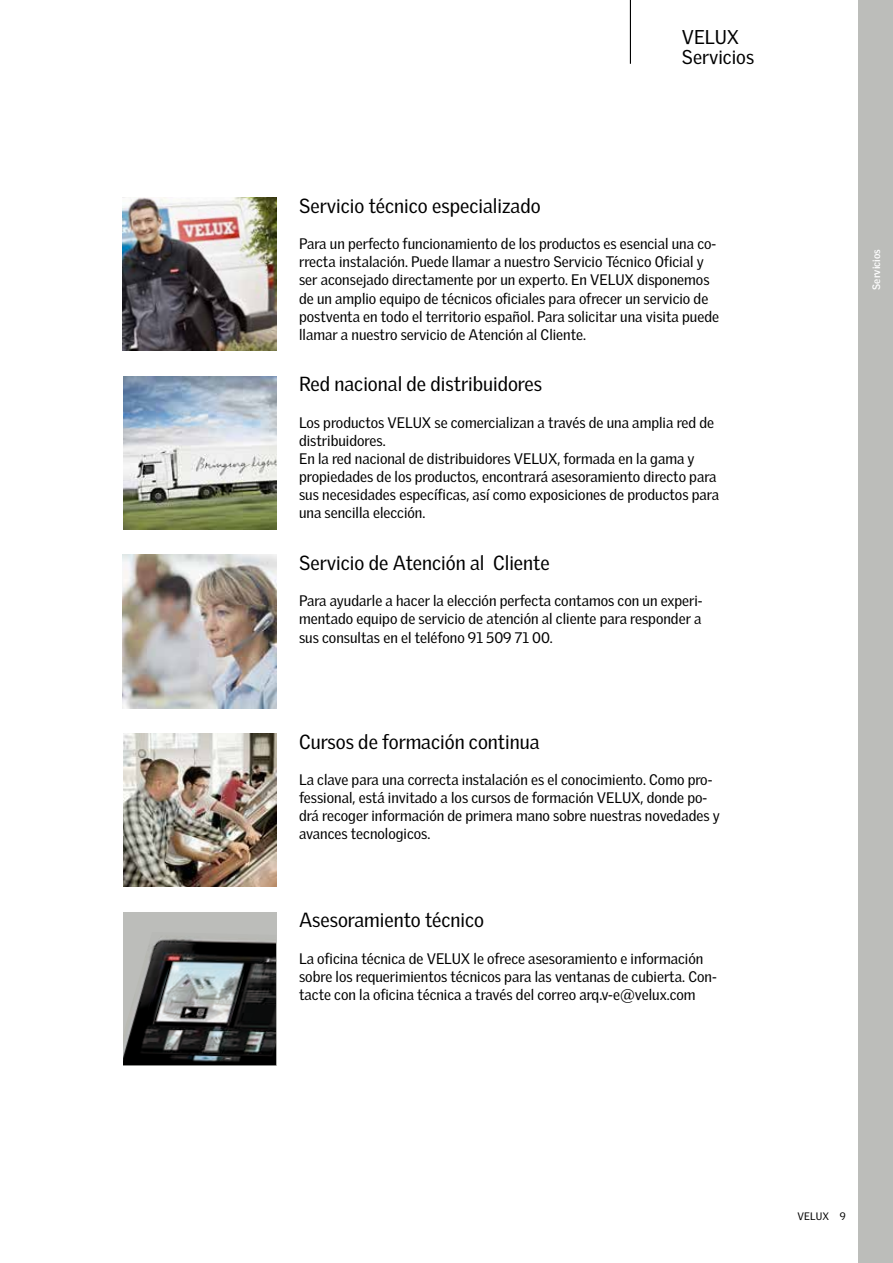
<style>
.page{position:relative;width:893px;height:1263px;background:#fff}
.page>*{position:absolute;margin:0;border:0;box-sizing:border-box;transform-origin:0 0}
.t1{font:19.8px "Velux Gothic";color:#000}
.t2{font:19.35px/19.4px "Velux Gothic";color:#000}
.t3{font:14.85px/18.1px "Velux Gothic";color:#000}
.t4{font:700 10.5px "Velux Gothic";color:#fff}
.t5{font:10.5px "Velux Gothic";color:#000}
</style>
<div class="page">
<img style="left:123px;top:198px;width:153px;height:153px">
<img style="left:123px;top:555px;width:153px;height:153px">
<img style="left:123px;top:733px;width:153px;height:154px">
<div style="left:123px;top:912px;width:153px;height:153px;background:#bcbdba"></div>
<img style="left:123px;top:936px;width:153px;height:129px">
<img style="left:123px;top:376px;width:153px;height:153px">
<hr style="left:630px;top:0;width:1px;height:64px;background:#000">
<div style="left:859px;top:0;width:34px;height:1263px;background:#bcbdba"></div>
<h2 class="t2" style="left:682px;top:27px;width:74px">VELUX<br>Servicios</h2>
<h1 class="t1" style="left:299px;top:194px;width:243px">Servicio técnico especializado</h1>
<p class="t3" style="left:299px;top:234px;width:421px">Para un perfecto funcionamiento de los productos es esencial una co&shy;rrecta instalación. Puede llamar a nuestro Servicio Técnico Oficial y ser aconsejado directamente por un experto. En VELUX disponemos de un amplio equipo de técnicos oficiales para ofrecer un servicio de postventa en todo el territorio español. Para solicitar una visita puede llamar a nuestro servicio de Atención al Cliente.</p>
<h1 class="t1" style="left:299px;top:372px;width:244px">Red nacional de distribuidores</h1>
<p class="t3" style="left:299px;top:413px;width:421px">Los productos VELUX se comercializan a través de una amplia red de distribuidores.<br>En la red nacional de distribuidores VELUX, formada en la gama y propiedades de los productos, encontrará asesoramiento directo para sus necesidades específicas, así como exposiciones de productos para una sencilla elección.</p>
<h1 class="t1" style="left:299px;top:551px;width:252px">Servicio de Atención al Cliente</h1>
<p class="t3" style="left:299px;top:592px;width:405px;text-align:justify">Para ayudarle a hacer la elección perfecta contamos con un experi&shy;mentado equipo de servicio de atención al cliente para responder a sus consultas en el teléfono 91 509 71 00.</p>
<h1 class="t1" style="left:299px;top:730px;width:242px">Cursos de formación continua</h1>
<p class="t3" style="left:299px;top:770px;width:422px">La clave para una correcta instalación es el conocimiento. Como pro&shy;fessional, está invitado a los cursos de formación VELUX, donde po&shy;drá recoger información de primera mano sobre nuestras novedades y avances tecnologicos.</p>
<h1 class="t1" style="left:299px;top:908px;width:187px">Asesoramiento técnico</h1>
<p class="t3" style="left:299px;top:949px;width:419px">La oficina técnica de VELUX le ofrece asesoramiento e información sobre los requerimientos técnicos para las ventanas de cubierta. Con&shy;tacte con la oficina técnica a través del correo arq.v-e@velux.com</p>
<p class="t4" style="left:870px;top:290px;width:42px;rotate:-90deg">Servicios</p>
<p class="t5" style="left:797px;top:1210px;width:50px">VELUX 9</p>
</div>
